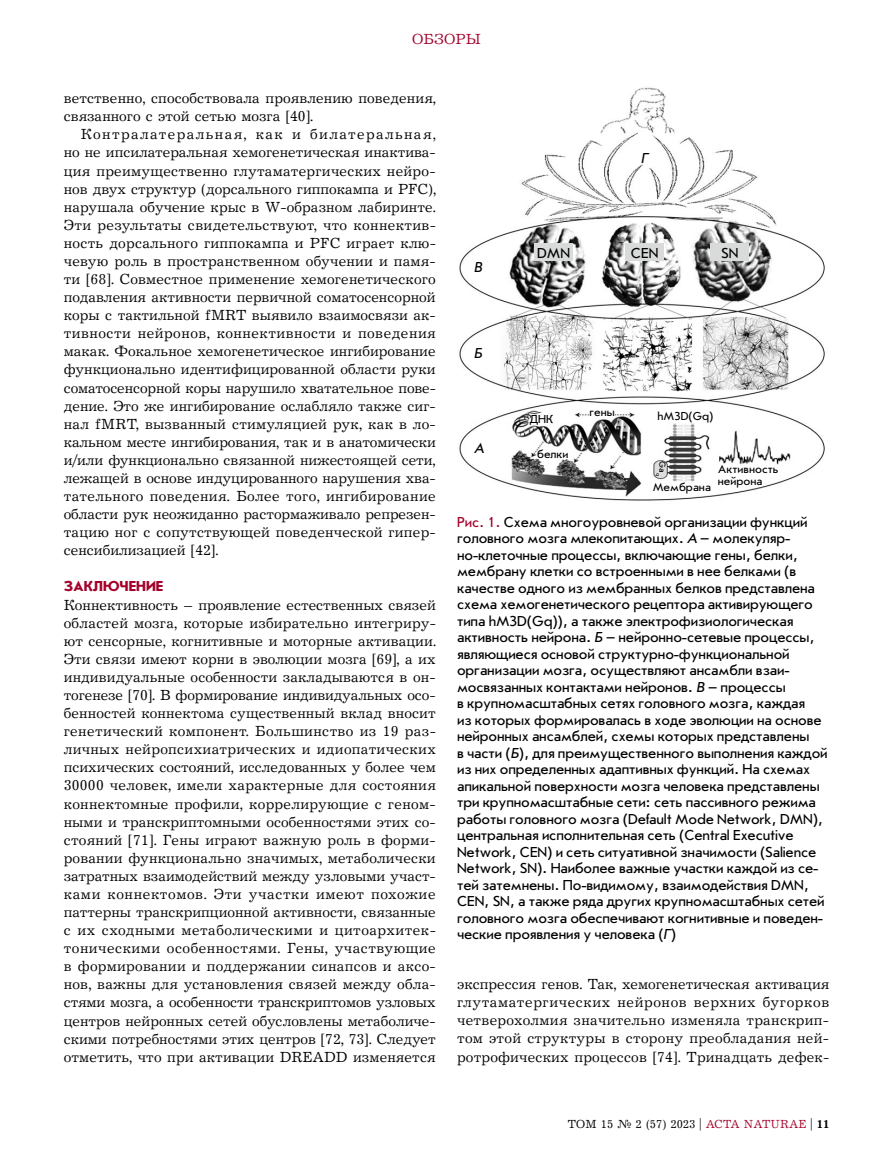
<style>
.page{position:relative;width:893px;height:1170px;background:#fff}
.page>*{position:absolute;margin:0;border:0;box-sizing:border-box;transform-origin:0 0}
.t1{font:15px/18.1px "Journal";letter-spacing:.005em;color:#000;text-align:justify}
.t2{font:15px/16.5px "Journal Sans C";letter-spacing:-.01em;color:#000}
.t3{font:700 15px "Journal Sans C";color:#a4002a}
.t4{font:15px "Journal";letter-spacing:.01em;color:#a4002a}
.t5{font:italic 15px "Journal Sans C";color:#000}
.t6{font:12px/12px "Journal Sans C";color:#000}
.t7{font:12px "Journal";letter-spacing:.005em;color:#000}
.t8{font:9px "Journal Sans C";color:#000}
.s1{color:#a4002a}
.s2{font-style:italic}
.s3{font-weight:700}
</style>
<div class="page">
<img style="left:459px;top:87px;width:366px;height:414px">
<div style="left:534px;top:244px;width:39px;height:17px;background:#d9dada"></div>
<div style="left:625px;top:244px;width:39px;height:17px;background:#d9dada"></div>
<div style="left:711px;top:244px;width:38px;height:17px;background:#d9dada"></div>
<div style="left:589px;top:406px;width:26px;height:10px;background:#fff"></div>
<p class="t4" style="left:412px;top:30px;width:70px">ОБЗОРЫ</p>
<p class="t1" style="left:64px;top:90px;width:374px">ветственно, способствовала проявлению поведения, связанного с этой сетью мозга [40].</p>
<p class="t1" style="left:64px;top:126px;width:374px;text-indent:17px">Контралатеральная, как и билатеральная, но не ипсилатеральная хемогенетическая инактива&shy;ция преимущественно глутаматергических нейро&shy;нов двух структур (дорсального гиппокампа и PFC), нарушала обучение крыс в W-образном лабиринте.<br>Эти результаты свидетельствуют, что коннектив&shy;ность дорсального гиппокампа и PFC играет клю&shy;чевую роль в пространственном обучении и памя&shy;ти [68]. Совместное применение хемогенетического подавления активности первичной соматосенсорной коры с тактильной fMRT выявило взаимосвязи ак&shy;тивности нейронов, коннективности и поведения макак. Фокальное хемогенетическое ингибирование функционально идентифицированной области руки соматосенсорной коры нарушило хватательное пове&shy;дение. Это же ингибирование ослабляло также сиг&shy;нал fMRT, вызванный стимуляцией рук, как в ло&shy;кальном месте ингибирования, так и в анатомически и/или функционально связанной нижестоящей сети, лежащей в основе индуцированного нарушения хва&shy;тательного поведения. Более того, ингибирование области рук неожиданно растормаживало репрезен&shy;тацию ног с сопутствующей поведенческой гипер&shy;сенсибилизацией [42].</p>
<p class="t3" style="left:64px;top:578px;width:101px">ЗАКЛЮЧЕНИЕ</p>
<p class="t1" style="left:64px;top:596px;width:374px">Коннективность – проявление естественных связей областей мозга, которые избирательно интегриру&shy;ют сенсорные, когнитивные и моторные активации.<br>Эти связи имеют корни в эволюции мозга [69], а их индивидуальные особенности закладываются в он&shy;тогенезе [70]. В формирование индивидуальных осо&shy;бенностей коннектома существенный вклад вносит генетический компонент. Большинство из 19 раз&shy;личных нейропсихиатрических и идиопатических психических состояний, исследованных у более чем 30000 человек, имели характерные для состояния коннектомные профили, коррелирующие с геном&shy;ными и транскриптомными особенностями этих со&shy;стояний [71]. Гены играют важную роль в форми&shy;ровании функционально значимых, метаболически затратных взаимодействий между узловыми участ&shy;ками коннектомов. Эти участки имеют похожие паттерны транскрипционной активности, связанные с их сходными метаболическими и цитоархитек&shy;тоническими особенностями. Гены, участвующие в формировании и поддержании синапсов и аксо&shy;нов, важны для установления связей между обла&shy;стями мозга, а особенности транскриптомов узловых центров нейронных сетей обусловлены метаболиче&shy;скими потребностями этих центров [72, 73]. Следует отметить, что при активации DREADD изменяется</p>
<p class="t5" style="left:641px;top:151px;width:9px">Г</p>
<p class="t5" style="left:474px;top:260px;width:10px">В</p>
<p class="t5" style="left:474px;top:345px;width:10px">Б</p>
<p class="t5" style="left:474px;top:440px;width:11px">А</p>
<p class="t2" style="left:537px;top:245px;width:35px">DMN</p>
<p class="t2" style="left:631px;top:245px;width:29px">CEN</p>
<p class="t2" style="left:721px;top:245px;width:19px">SN</p>
<p class="t6" style="left:530px;top:414px;width:25px">ДНК</p>
<p class="t6" style="left:537px;top:448px;width:33px">белки</p>
<p class="t6" style="left:589px;top:406px;width:27px">гены</p>
<p class="t6" style="left:657px;top:410px;width:58px">hM3D(Gq)</p>
<p class="t8" style="left:667px;top:461px;width:16px;rotate:90deg">Ga<sub>q</sub></p>
<p class="t6" style="left:718px;top:463px;width:62px">Активность нейрона</p>
<p class="t6" style="left:653px;top:481px;width:60px">Мембрана</p>
<p class="t2" style="left:457px;top:514px;width:372px"><span class="s1">Рис. 1.</span> Схема многоуровневой организации функций головного мозга млекопитающих. <span class="s2">A</span> – молекуляр&shy;но-клеточные процессы, включающие гены, белки, мембрану клетки со встроенными в нее белками (в качестве одного из мембранных белков представлена схема хемогенетического рецептора активирующего типа hM3D(Gq)), а также электрофизиологическая активность нейрона. <span class="s2">Б</span> – нейронно-сетевые процессы, являющиеся основой структурно-функциональной организации мозга, осуществляют ансамбли взаи&shy;мосвязанных контактами нейронов. <span class="s2">В</span> – процессы<br>в крупномасштабных сетях головного мозга, каждая<br>из которых формировалась в ходе эволюции на основе нейронных ансамблей, схемы которых представлены<br>в части (<span class="s2">Б</span>), для преимущественного выполнения каждой из них определенных адаптивных функций. На схемах апикальной поверхности мозга человека представлены три крупномасштабные сети: сеть пассивного режима работы головного мозга (Default Mode Network, DMN), центральная исполнительная сеть (Central Executive Network, CEN) и сеть ситуативной значимости (Salience Network, SN). Наиболее важные участки каждой из се&shy;тей затемнены. По-видимому, взаимодействия DMN, CEN, SN, а также ряда других крупномасштабных сетей головного мозга обеспечивают когнитивные и поведен&shy;ческие проявления у человека (<span class="s2">Г</span>)</p>
<p class="t1" style="left:457px;top:975px;width:374px">экспрессия генов. Так, хемогенетическая активация глутаматергических нейронов верхних бугорков четверохолмия значительно изменяла транскрип&shy;том этой структуры в сторону преобладания ней&shy;ротрофических процессов [74]. Тринадцать дефек-</p>
<p class="t7" style="left:568px;top:1116px;width:263px">ТОМ 15 № 2 (57) 2023 | <span class="s1">ACTA NATURAE</span> | <span class="s3">11</span></p>
</div>
